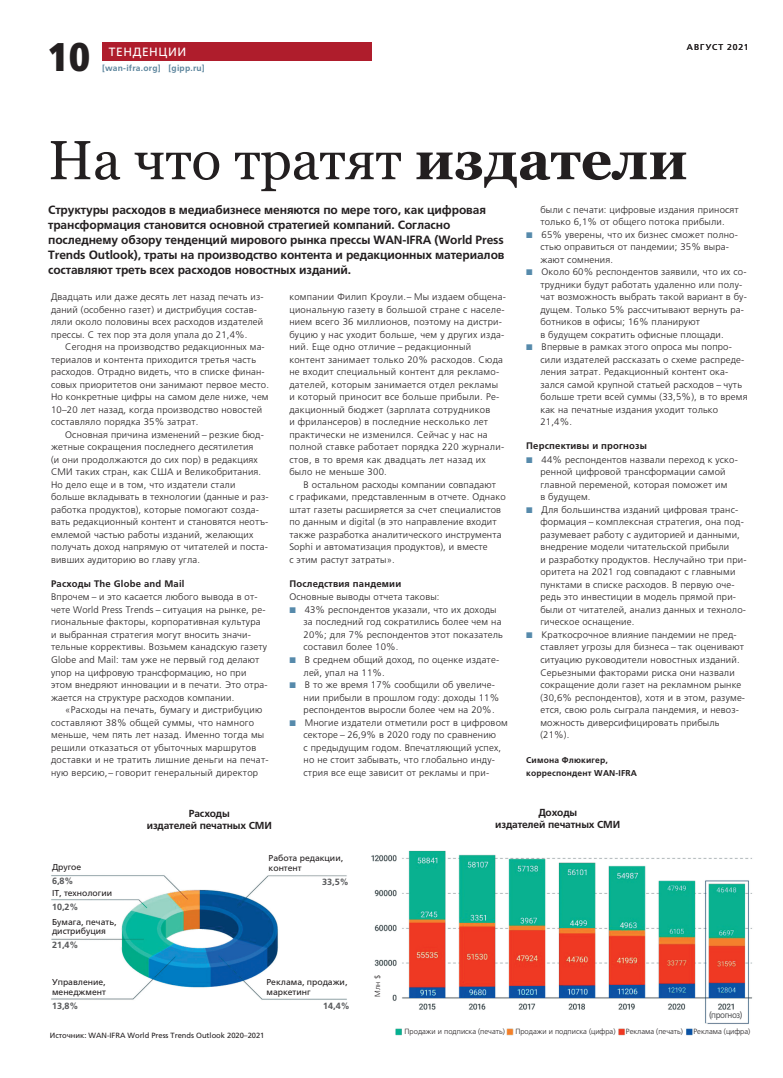
<style>
.page{position:relative;width:783px;height:1078px;background:#fff}
.page>*{position:absolute;margin:0;border:0;box-sizing:border-box;transform-origin:0 0}
.t1{font:55px "Georgia";color:#231f20}
.t2{font:900 condensed 40px "Frutiger LT Com";color:#231f20}
.t3{font:700 12px/15px "Frutiger LTCYR";letter-spacing:-.01em;color:#231f20}
.t4{font:12px "Frutiger LTCYR";letter-spacing:.05em;color:#fff}
.t5{font:700 10.2px/12.4px "Frutiger LTCYR";letter-spacing:-.015em;color:#231f20;text-align:center}
.t6{font:300 9.5px/12.5px "Frutiger LTCYR";letter-spacing:.02em;color:#231f20}
.t7{font:700 9.5px "Frutiger LTCYR";letter-spacing:.02em;color:#231f20}
.t8{font:700 9px "Frutiger LTCYR";color:#57585a}
.t9{font:9px "Frutiger LTCYR";letter-spacing:-.05em;color:#57585a;scale:.89 1}
.t10{font:8.6px/9.7px "Frutiger LTCYR";color:#231f20}
.t11{font:700 8.5px/12.5px "Frutiger LTCYR";letter-spacing:.02em;color:#231f20}
.t12{font:700 8.5px "Frutiger LTCYR";letter-spacing:.025em;color:#5c859d}
.t13{font:8.5px "Frutiger LTCYR";letter-spacing:.105em;color:#231f20}
.t14{font:300 7.5px "Frutiger LTCYR";color:#231f20}
.t15{font:7.5px "Frutiger LTCYR";color:#231f20}
.s1{font-weight:700}
</style>
<div class="page">
<div style="left:102px;top:43px;width:269px;height:18px;background:#af1d2c"></div>
<img style="left:371px;top:850px;width:381px;height:186px">
<img style="left:51px;top:875px;width:296px;height:125px">
<h2 class="t2" style="left:48px;top:33px;width:43px">10</h2>
<p class="t4" style="left:109px;top:45px;width:49px">ВЗГЛЯД</p>
<p class="t4" style="left:109px;top:45px;width:79px">ТЕНДЕНЦИИ</p>
<p class="t12" style="left:102px;top:63px;width:104px">[wan-ifra.org] [gipp.ru]</p>
<p class="t13" style="left:686px;top:42px;width:63px">АВГУСТ 2021</p>
<h1 class="t1" style="left:48px;top:127px;width:641px">На что тратят <span class="s1">издатели</span></h1>
<p class="t3" style="left:48px;top:202px;width:458px">Структуры расходов в медиабизнесе меняются по мере того, как цифровая трансформация становится основной стратегией компаний. Согласно последнему обзору тенденций мирового рынка прессы WAN-IFRA (World Press Trends Outlook), траты на производство контента и редакционных материалов составляют треть всех расходов новостных изданий.</p>
<p class="t6" style="left:51px;top:290px;width:214px">Двадцать или даже десять лет назад печать из&shy;даний (особенно газет) и дистрибуция состав&shy;ляли около половины всех расходов издателей прессы. С тех пор эта доля упала до 21,4%.</p>
<p class="t6" style="left:51px;top:340px;width:219px;text-indent:14px">Сегодня на производство редакционных ма&shy;териалов и контента приходится третья часть расходов. Отрадно видеть, что в списке финан&shy;совых приоритетов они занимают первое место.<br>Но конкретные цифры на самом деле ниже, чем 10–20 лет назад, когда производство новостей составляло порядка 35% затрат.</p>
<p class="t6" style="left:51px;top:428px;width:219px;text-indent:14px">Основная причина изменений – резкие бюд&shy;жетные сокращения последнего десятилетия<br>(и они продолжаются до сих пор) в редакциях СМИ таких стран, как США и Великобритания.<br>Но дело еще и в том, что издатели стали больше вкладывать в технологии (данные и раз&shy;работка продуктов), которые помогают созда&shy;вать редакционный контент и становятся неотъ&shy;емлемой частью работы изданий, желающих получать доход напрямую от читателей и поста&shy;вивших аудиторию во главу угла.</p>
<p class="t7" style="left:51px;top:578px;width:135px">Расходы The Globe and Mail</p>
<p class="t6" style="left:51px;top:590px;width:218px">Впрочем – и это касается любого вывода в от&shy;чете World Press Trends – ситуация на рынке, ре&shy;гиональные факторы, корпоративная культура и выбранная стратегия могут вносить значи&shy;тельные коррективы. Возьмем канадскую газету Globe and Mail: там уже не первый год делают упор на цифровую трансформацию, но при этом внедряют инновации и в печати. Это отра&shy;жается на структуре расходов компании.</p>
<p class="t6" style="left:51px;top:703px;width:219px;text-indent:14px">«Расходы на печать, бумагу и дистрибуцию составляют 38% общей суммы, что намного меньше, чем пять лет назад. Именно тогда мы решили отказаться от убыточных маршрутов доставки и не тратить лишние деньги на печат&shy;ную версию,– говорит генеральный директор</p>
<p class="t6" style="left:289px;top:290px;width:218px">компании Филип Кроули.– Мы издаем общена&shy;циональную газету в большой стране с населе&shy;нием всего 36 миллионов, поэтому на дистри&shy;буцию у нас уходит больше, чем у других изда&shy;ний. Еще одно отличие – редакционный контент занимает только 20% расходов. Сюда не входит специальный контент для рекламо&shy;дателей, которым занимается отдел рекламы<br>и который приносит все больше прибыли. Ре&shy;дакционный бюджет (зарплата сотрудников<br>и фрилансеров) в последние несколько лет практически не изменился. Сейчас у нас на полной ставке работает порядка 220 журнали&shy;стов, в то время как двадцать лет назад их было не меньше 300.</p>
<p class="t6" style="left:289px;top:478px;width:218px;text-indent:14px">В остальном расходы компании совпадают<br>с графиками, представленным в отчете. Однако штат газеты расширяется за счет специалистов по данным и digital (в это направление входит также разработка аналитического инструмента Sophi и автоматизация продуктов), и вместе<br>с этим растут затраты».</p>
<p class="t7" style="left:289px;top:578px;width:113px">Последствия пандемии</p>
<p class="t6" style="left:303px;top:590px;width:206px;text-indent:-14px">Основные выводы отчета таковы:<br>43% респондентов указали, что их доходы<br>за последний год сократились более чем на 20%; для 7% респондентов этот показатель составил более 10%.<br>В среднем общий доход, по оценке издате&shy;лей, упал на 11%.<br>В то же время 17% сообщили об увеличе&shy;нии прибыли в прошлом году: доходы 11% респондентов выросли более чем на 20%.<br>Многие издатели отметили рост в цифровом секторе – 26,9% в 2020 году по сравнению<br>с предыдущим годом. Впечатляющий успех, но не стоит забывать, что глобально инду&shy;стрия все еще зависит от рекламы и при-</p>
<p class="t6" style="left:540px;top:203px;width:208px">были с печати: цифровые издания приносят только 6,1% от общего потока прибыли.<br>65% уверены, что их бизнес сможет полно&shy;стью оправиться от пандемии; 35% выра&shy;жают сомнения.<br>Около 60% респондентов заявили, что их со&shy;трудники будут работать удаленно или полу&shy;чат возможность выбрать такой вариант в бу&shy;дущем. Только 5% рассчитывают вернуть ра&shy;ботников в офисы; 16% планируют<br>в будущем сократить офисные площади.<br>Впервые в рамках этого опроса мы попро&shy;сили издателей рассказать о схеме распреде&shy;ления затрат. Редакционный контент ока&shy;зался самой крупной статьей расходов – чуть больше трети всей суммы (33,5%), в то время как на печатные издания уходит только 21,4%.</p>
<p class="t7" style="left:526px;top:440px;width:122px">Перспективы и прогнозы</p>
<p class="t6" style="left:540px;top:453px;width:207px">44% респондентов назвали переход к уско&shy;ренной цифровой трансформации самой главной переменой, которая поможет им<br>в будущем.<br>Для большинства изданий цифровая транс&shy;формация – комплексная стратегия, она под&shy;разумевает работу с аудиторией и данными, внедрение модели читательской прибыли<br>и разработку продуктов. Неслучайно три при&shy;оритета на 2021 год совпадают с главными пунктами в списке расходов. В первую оче&shy;редь это инвестиции в модель прямой при&shy;были от читателей, анализ данных и техноло&shy;гическое оснащение.<br>Краткосрочное влияние пандемии не пред&shy;ставляет угрозы для бизнеса – так оценивают ситуацию руководители новостных изданий.<br>Серьезными факторами риска они назвали сокращение доли газет на рекламном рынке (30,6% респондентов), хотя и в этом, разуме&shy;ется, свою роль сыграла пандемия, и невоз&shy;можность диверсифицировать прибыль (21%).</p>
<p class="t11" style="left:526px;top:753px;width:112px">Симона Флюкигер, корреспондент WAN-IFRA</p>
<p class="t10" style="left:52px;top:862px;width:31px">Другое</p>
<p class="t8" style="left:52px;top:875px;width:23px">6,8%</p>
<p class="t5" style="left:147px;top:806px;width:126px">Расходы<br>издателей печатных СМИ</p>
<p class="t5" style="left:495px;top:805px;width:126px">Доходы<br>издателей печатных СМИ</p>
<p class="t10" style="left:268px;top:853px;width:76px">Работа редакции, контент</p>
<p class="t8" style="left:322px;top:876px;width:28px">33,5%</p>
<p class="t10" style="left:52px;top:888px;width:61px">IT, технологии</p>
<p class="t8" style="left:52px;top:901px;width:28px">10,2%</p>
<p class="t10" style="left:52px;top:916px;width:66px">Бумага, печать, дистрибуция</p>
<p class="t8" style="left:52px;top:939px;width:28px">21,4%</p>
<p class="t10" style="left:52px;top:977px;width:55px">Управление, менеджмент</p>
<p class="t8" style="left:52px;top:1000px;width:28px">13,8%</p>
<p class="t15" style="left:50px;top:1030px;width:216px">Источник: WAN-IFRA World Press Trends Outlook 2020–2021</p>
<p class="t10" style="left:266px;top:976px;width:82px">Реклама, продажи, маркетинг</p>
<p class="t8" style="left:323px;top:999px;width:28px">14,4%</p>
<p class="t14" style="left:373px;top:996px;width:23px;rotate:-90deg">Млн $</p>
<p class="t9" style="left:708px;top:1009px;width:39px">(прогноз)</p>
<p class="t14" style="left:404px;top:1026px;width:102px">Продажи и подписка (печать)</p>
<p class="t14" style="left:515px;top:1026px;width:101px">Продажи и подписка (цифра)</p>
<p class="t14" style="left:625px;top:1026px;width:59px">Реклама (печать)</p>
<p class="t14" style="left:693px;top:1026px;width:58px">Реклама (цифра)</p>
</div>
